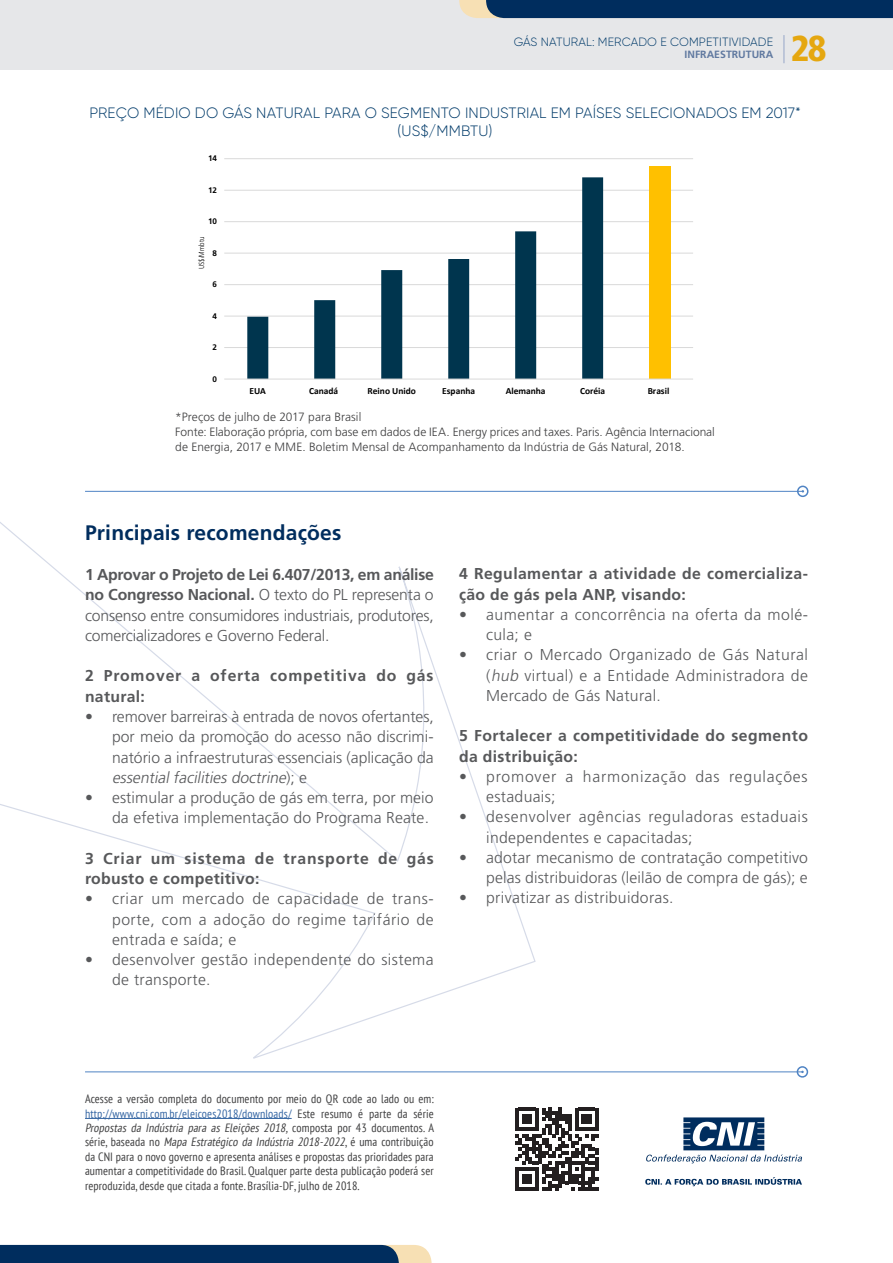
<style>
.page{position:relative;width:893px;height:1263px;background:#fff}
.page>*{position:absolute;margin:0;border:0;box-sizing:border-box;transform-origin:0 0}
.t1{font:900 condensed 36px "Frutiger LT Pro";color:#e5a710}
.t2{font:700 21px "Frutiger";letter-spacing:.01em;color:#002d5e}
.t3{font:300 15.75px/20.2px "Frutiger";letter-spacing:.02em;color:#57585a;text-align:justify}
.t4{font:700 15.75px/20.2px "Frutiger";letter-spacing:.025em;color:#57585a}
.t5{font:300 15.75px/20.2px "Frutiger";letter-spacing:.04em;color:#57585a}
.t6{font:700 15.75px/20.2px "Frutiger";letter-spacing:.05em;color:#57585a}
.t7{font:300 15.75px/20.2px "Frutiger";letter-spacing:.05em;color:#57585a}
.t8{font:700 15.75px/20.2px "Frutiger";letter-spacing:.055em;color:#57585a}
.t9{font:300 15px/18px "Gilroy";letter-spacing:.01em;color:#033c6b;text-align:center}
.t10{font:condensed 12px/14.4px "PT Sans";letter-spacing:.01em;color:#3e3e3f;text-align:justify}
.t11{font:300 12px/15px "Frutiger";color:#3e3e3f}
.t12{font:300 12px "Gilroy";letter-spacing:.01em;color:#033c6b}
.t13{font:700 10.5px "Frutiger";color:#6079a0}
.t14{font:700 9.45px "Calibri";color:#000}
.t15{font:700 8.1px "Frutiger";color:#000}
.t16{font:300 condensed 7.5px "Frutiger LT Pro";color:#000}
.s1{font-weight:700}
.s2{font-style:italic}
.s3{color:#3667a4}
</style>
<div class="page">
<svg style="left:0;top:490px;width:536px;height:569px"></svg>
<div style="left:0;top:0;width:893px;height:70px;background:#e6e7e9"></div>
<svg style="left:459px;top:0;width:434px;height:18px;background:#113964"></svg>
<svg style="left:0;top:1245px;width:432px;height:18px;background:#153c65"></svg>
<hr style="left:85px;top:1071px;width:717px;height:1px;background:#5084c4">
<div style="left:797px;top:1066px;width:11px;height:11px;border:2px solid #5084c4;border-radius:50%"></div>
<hr style="left:85px;top:491px;width:718px;height:1px;background:#5084c4">
<div style="left:797px;top:486px;width:11px;height:11px;border:2px solid #5084c4;border-radius:50%"></div>
<hr style="left:783px;top:35px;width:2px;height:28px;background:#b1bcd3">
<hr style="left:85px;top:1118px;width:207px;height:1px;background:#3667a4">
<svg style="left:645px;top:1117px;width:157px;height:69px"></svg>
<svg style="left:515px;top:1108px;width:83px;height:83px"></svg>
<hr style="left:224px;top:347px;width:469px;height:1px;background:#d9d9d9">
<hr style="left:224px;top:316px;width:469px;height:1px;background:#d9d9d9">
<hr style="left:224px;top:284px;width:469px;height:1px;background:#d9d9d9">
<hr style="left:224px;top:253px;width:469px;height:1px;background:#d9d9d9">
<hr style="left:224px;top:221px;width:469px;height:1px;background:#d9d9d9">
<hr style="left:224px;top:190px;width:469px;height:1px;background:#d9d9d9">
<hr style="left:224px;top:158px;width:469px;height:1px;background:#d9d9d9">
<hr style="left:224px;top:151px;width:469px;height:1px;background:#d9d9d9">
<div style="left:649px;top:167px;width:21px;height:212px;background:#ffc000"></div>
<svg style="left:247px;top:177px;width:356px;height:202px"></svg>
<hr style="left:224px;top:379px;width:469px;height:1px;background:#d9d9d9">
<p class="t12" style="left:514px;top:34px;width:261px">GÁS NATURAL: MERCADO E COMPETITIVIDADE</p>
<p class="t13" style="left:685px;top:48px;width:90px">INFRAESTRUTURA</p>
<p class="t1" style="left:791px;top:27px;width:37px">28</p>
<p class="t9" style="left:89px;top:104px;width:713px">PREÇO MÉDIO DO GÁS NATURAL PARA O SEGMENTO INDUSTRIAL EM PAÍSES SELECIONADOS EM 2017* (US$/MMBTU)</p>
<p class="t15" style="left:208px;top:154px;width:11px">14</p>
<p class="t15" style="left:208px;top:185px;width:11px">12</p>
<p class="t15" style="left:208px;top:217px;width:11px">10</p>
<p class="t16" style="left:197px;top:269px;width:34px;rotate:-90deg">US$/Mmbtu</p>
<p class="t15" style="left:213px;top:248px;width:6px">8</p>
<p class="t15" style="left:213px;top:280px;width:6px">6</p>
<p class="t15" style="left:213px;top:311px;width:6px">4</p>
<p class="t15" style="left:213px;top:343px;width:6px">2</p>
<p class="t15" style="left:213px;top:374px;width:6px">0</p>
<p class="t14" style="left:250px;top:385px;width:18px">EUA</p>
<p class="t14" style="left:309px;top:385px;width:31px">Canadá</p>
<p class="t14" style="left:368px;top:385px;width:50px">Reino Unido</p>
<p class="t14" style="left:442px;top:385px;width:34px">Espanha</p>
<p class="t14" style="left:506px;top:385px;width:41px">Alemanha</p>
<p class="t14" style="left:580px;top:385px;width:27px">Coréia</p>
<p class="t14" style="left:648px;top:385px;width:23px">Brasil</p>
<p class="t11" style="left:175px;top:410px;width:188px">*Preços de julho de 2017 para Brasil</p>
<p class="t11" style="left:175px;top:425px;width:541px">Fonte: Elaboração própria, com base em dados de IEA. Energy prices and taxes. Paris. Agência Internacional de Energia, 2017 e MME. Boletim Mensal de Acompanhamento da Indústria de Gás Natural, 2018.</p>
<p class="t2" style="left:85px;top:520px;width:258px">Principais recomendações</p>
<p class="t3" style="left:85px;top:565px;width:350px"><span class="s1">1 Aprovar o Projeto de Lei 6.407/2013, em análise no Congresso Nacional.</span> O texto do PL representa o consenso entre consumidores industriais, produtores, comercializadores e Governo Federal.</p>
<p class="t8" style="left:85px;top:666px;width:350px">2 Promover a oferta competitiva do gás natural:</p>
<p class="t3" style="left:112px;top:707px;width:323px;text-indent:-27px">• remover barreiras à entrada de novos ofertantes, por meio da promoção do acesso não discrimi&shy;natório a infraestruturas essenciais (aplicação da <span class="s2">essential facilities doctrine</span>) ; e</p>
<p class="t3" style="left:85px;top:788px;width:350px;text-align:right">• estimular a produção de gás em terra, por meio da efetiva implementação do Programa Reate.</p>
<p class="t6" style="left:85px;top:848px;width:350px">3 Criar um sistema de transporte de gás robusto e competitivo:</p>
<p class="t3" style="left:112px;top:889px;width:323px;text-indent:-27px">• criar um mercado de capacidade de trans&shy;porte, com a adoção do regime tarifário de entrada e saída; e</p>
<p class="t3" style="left:112px;top:950px;width:323px;text-indent:-27px">• desenvolver gestão independente do sistema de transporte.</p>
<p class="t4" style="left:459px;top:564px;width:350px">4 Regulamentar a atividade de comercializa&shy;ção de gás pela ANP, visando:</p>
<p class="t3" style="left:486px;top:604px;width:323px;text-indent:-27px">• aumentar a concorrência na oferta da molé&shy;cula; e</p>
<p class="t3" style="left:486px;top:645px;width:323px;text-indent:-27px">• criar o Mercado Organizado de Gás Natural (<span class="s2">hub</span> virtual) e a Entidade Administradora de Mercado de Gás Natural.</p>
<p class="t4" style="left:459px;top:726px;width:350px">5 Fortalecer a competitividade do segmento da distribuição:</p>
<p class="t7" style="left:486px;top:766px;width:323px;text-indent:-27px">• promover a harmonização das regulações estaduais;</p>
<p class="t5" style="left:486px;top:807px;width:323px;text-indent:-27px">• desenvolver agências reguladoras estaduais independentes e capacitadas;</p>
<p class="t3" style="left:459px;top:847px;width:350px;text-align:right">• adotar mecanismo de contratação competitivo pelas distribuidoras (leilão de compra de gás); e</p>
<p class="t3" style="left:459px;top:888px;width:216px">• privatizar as distribuidoras.</p>
<p class="t10" style="left:85px;top:1091px;width:351px">Acesse a versão completa do documento por meio do QR code ao lado ou em: <span class="s3">http://www.cni.com.br/eleicoes2018/downloads/</span> Este resumo é parte da série <span class="s2">Propostas da Indústria para as Eleições 2018,</span> c o m p o s t a p o r 4 3 d o c u m e n t o s . A s é r i e , b a s e a d a n o <span class="s2">Mapa Estratégico da Indústria 2018-2022</span>, é u m a co n t r i b u i ç ã o da CNI para o novo governo e apresenta análises e propostas das prioridades para aumentar a competitividade do Brasil. Qualquer parte desta publicação poderá ser reproduzida, desde que citada a fonte. Brasília-DF, julho de 2018.</p>
</div>
